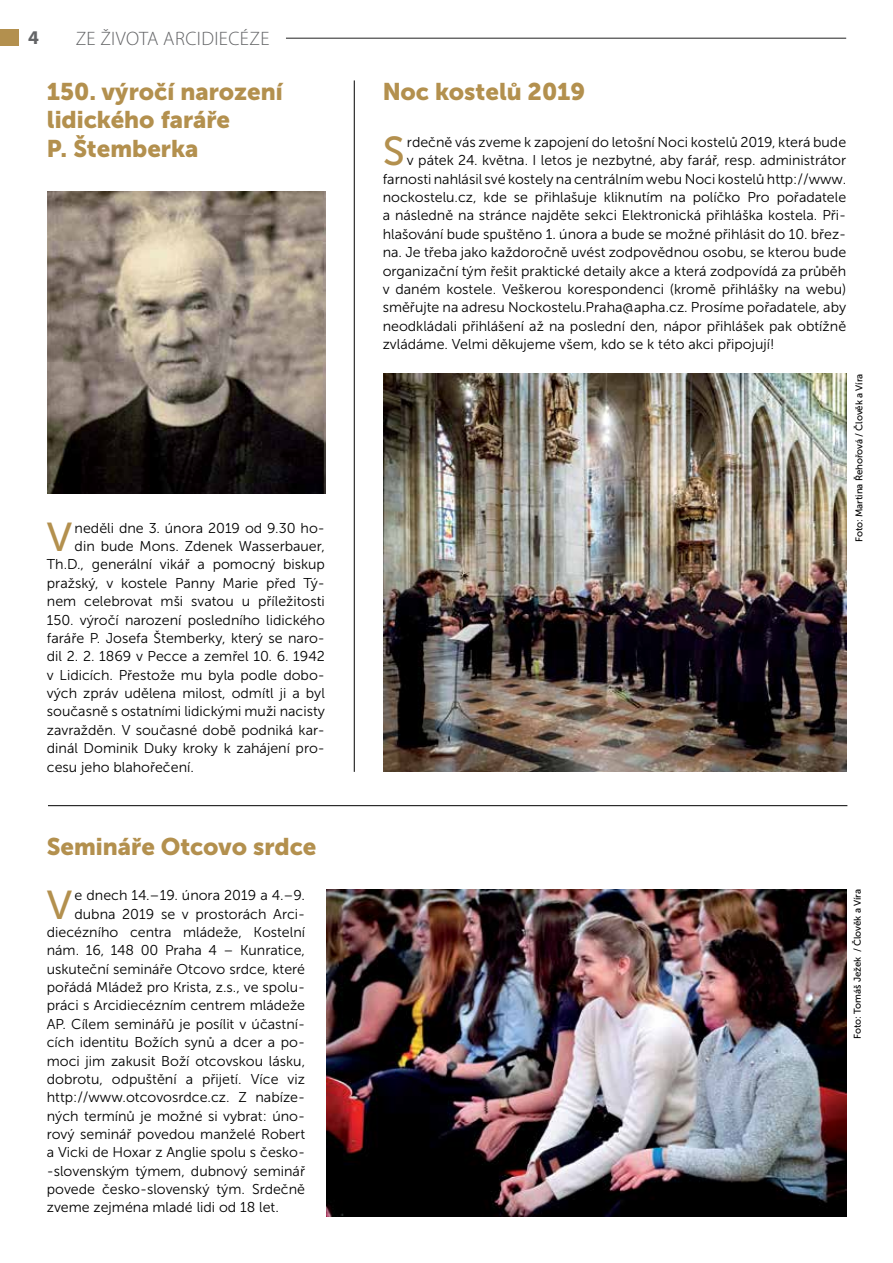
<style>
.page{position:relative;width:893px;height:1263px;background:#fff}
.page>*{position:absolute;margin:0;border:0;box-sizing:border-box;transform-origin:0 0}
.t1{font:40.2px "Museo Sans 500";color:#b3904e}
.t2{font:24px/28.8px "Museo Sans Cyrl 900";color:#b3904e}
.t3{font:300 19.5px "Myriad Pro";letter-spacing:.02em;color:#636466}
.t4{font:700 19.5px "Myriad Pro";color:#636466}
.t5{font:14.25px "Museo Sans 300";color:#000}
.t6{font:9.75px "Museo Sans 500";letter-spacing:-.01em;color:#000}
</style>
<div class="page">
<hr style="left:286px;top:38px;width:560px;height:1px;background:#000">
<div style="left:0;top:29px;width:18px;height:17px;background:#b3904e"></div>
<hr style="left:48px;top:805px;width:799px;height:1px;background:#000">
<hr style="left:354px;top:80px;width:1px;height:692px;background:#000">
<img style="left:326px;top:889px;width:520px;height:327px">
<img style="left:48px;top:191px;width:278px;height:302px">
<img style="left:384px;top:374px;width:462px;height:398px">
<h3 class="t4" style="left:28px;top:25px;width:12px">4</h3>
<h3 class="t3" style="left:76px;top:26px;width:195px">ZE ŽIVOTA ARCIDIECÉZE</h3>
<h2 class="t2" style="left:47px;top:77px;width:237px">150. výročí narození lidického faráře<br>P. Štemberka</h2>
<h1 class="t1" style="left:47px;top:515px;width:27px">V</h1>
<p class="t5" style="left:75px;top:520px;width:252px">neděli dne 3. února 2019 od 9.30 ho-</p>
<p class="t5" style="left:75px;top:538px;width:252px">din bude Mons. Zdenek Wasserbauer,</p>
<p class="t5" style="left:47px;top:557px;width:279px">Th.D., generální vikář a pomocný biskup</p>
<p class="t5" style="left:47px;top:575px;width:279px">pražský, v kostele Panny Marie před Tý-</p>
<p class="t5" style="left:47px;top:594px;width:279px">nem celebrovat mši svatou u příležitosti</p>
<p class="t5" style="left:47px;top:612px;width:279px">150. výročí narození posledního lidického</p>
<p class="t5" style="left:47px;top:630px;width:279px">faráře P. Josefa Štemberky, který se naro-</p>
<p class="t5" style="left:47px;top:649px;width:279px">dil 2. 2. 1869 v Pecce a zemřel 10. 6. 1942</p>
<p class="t5" style="left:47px;top:667px;width:279px">v Lidicích. Přestože mu byla podle dobo-</p>
<p class="t5" style="left:47px;top:685px;width:279px">vých zpráv udělena milost, odmítl ji a byl</p>
<p class="t5" style="left:47px;top:704px;width:279px">současně s ostatními lidickými muži nacisty</p>
<p class="t5" style="left:47px;top:722px;width:279px">zavražděn. V současné době podniká kar-</p>
<p class="t5" style="left:47px;top:741px;width:279px">dinál Dominik Duky kroky k zahájení pro-</p>
<p class="t5" style="left:47px;top:759px;width:149px">cesu jeho blahořečení.</p>
<h2 class="t2" style="left:47px;top:832px;width:271px">Semináře Otcovo srdce</h2>
<h1 class="t1" style="left:47px;top:883px;width:27px">V</h1>
<p class="t5" style="left:75px;top:887px;width:232px">e dnech 14.–19. února 2019 a 4.–9.</p>
<p class="t5" style="left:75px;top:906px;width:232px">dubna 2019 se v prostorách Arci-</p>
<p class="t5" style="left:47px;top:924px;width:260px">diecézního centra mládeže, Kostelní</p>
<p class="t5" style="left:47px;top:943px;width:260px">nám. 16, 148 00 Praha 4 – Kunratice,</p>
<p class="t5" style="left:47px;top:961px;width:260px">uskuteční semináře Otcovo srdce, které</p>
<p class="t5" style="left:47px;top:979px;width:260px">pořádá Mládež pro Krista, z.s., ve spolu-</p>
<p class="t5" style="left:47px;top:998px;width:260px">práci s Arcidiecézním centrem mládeže</p>
<p class="t5" style="left:47px;top:1016px;width:260px">AP. Cílem seminářů je posílit v účastní-</p>
<p class="t5" style="left:47px;top:1034px;width:260px">cích identitu Božích synů a dcer a po-</p>
<p class="t5" style="left:47px;top:1053px;width:260px">moci jim zakusit Boží otcovskou lásku,</p>
<p class="t5" style="left:47px;top:1071px;width:260px">dobrotu, odpuštění a přijetí. Více viz</p>
<p class="t5" style="left:47px;top:1090px;width:260px">http://www.otcovosrdce.cz. Z nabíze-</p>
<p class="t5" style="left:47px;top:1108px;width:260px">ných termínů je možné si vybrat: úno-</p>
<p class="t5" style="left:47px;top:1126px;width:260px">rový seminář povedou manželé Robert</p>
<p class="t5" style="left:47px;top:1145px;width:260px">a Vicki de Hoxar z Anglie spolu s česko-</p>
<p class="t5" style="left:47px;top:1163px;width:260px">-slovenským týmem, dubnový seminář</p>
<p class="t5" style="left:47px;top:1181px;width:260px">povede česko-slovenský tým. Srdečně</p>
<p class="t5" style="left:47px;top:1200px;width:234px">zveme zejména mladé lidi od 18 let.</p>
<h2 class="t2" style="left:383px;top:77px;width:204px">Noc kostelů 2019</h2>
<h1 class="t1" style="left:383px;top:129px;width:23px">S</h1>
<p class="t5" style="left:407px;top:134px;width:441px">rdečně vás zveme k zapojení do letošní Noci kostelů 2019, která bude</p>
<p class="t5" style="left:407px;top:153px;width:441px">v pátek 24. května. I letos je nezbytné, aby farář, resp. administrátor</p>
<p class="t5" style="left:383px;top:171px;width:465px">farnosti nahlásil své kostely na centrálním webu Noci kostelů http://www.</p>
<p class="t5" style="left:383px;top:189px;width:465px">nockostelu.cz, kde se přihlašuje kliknutím na políčko Pro pořadatele</p>
<p class="t5" style="left:383px;top:208px;width:465px">a následně na stránce najděte sekci Elektronická přihláška kostela. Při-</p>
<p class="t5" style="left:383px;top:226px;width:465px">hlašování bude spuštěno 1. února a bude se možné přihlásit do 10. břez-</p>
<p class="t5" style="left:383px;top:245px;width:465px">na. Je třeba jako každoročně uvést zodpovědnou osobu, se kterou bude</p>
<p class="t5" style="left:383px;top:263px;width:465px">organizační tým řešit praktické detaily akce a která zodpovídá za průběh</p>
<p class="t5" style="left:383px;top:281px;width:465px">v daném kostele. Veškerou korespondenci (kromě přihlášky na webu)</p>
<p class="t5" style="left:383px;top:300px;width:465px">směřujte na adresu Nockostelu.Praha@apha.cz. Prosíme pořadatele, aby</p>
<p class="t5" style="left:383px;top:318px;width:465px">neodkládali přihlášení až na poslední den, nápor přihlášek pak obtížně</p>
<p class="t5" style="left:383px;top:336px;width:393px">zvládáme. Velmi děkujeme všem, kdo se k této akci připojují!</p>
<p class="t6" style="left:854px;top:542px;width:170px;rotate:-90deg">Foto: Martina Řehořová / Člověk a Víra</p>
<p class="t6" style="left:852px;top:1039px;width:151px;rotate:-90deg">Foto: Tomáš Ježek / Člověk a Víra</p>
</div>
